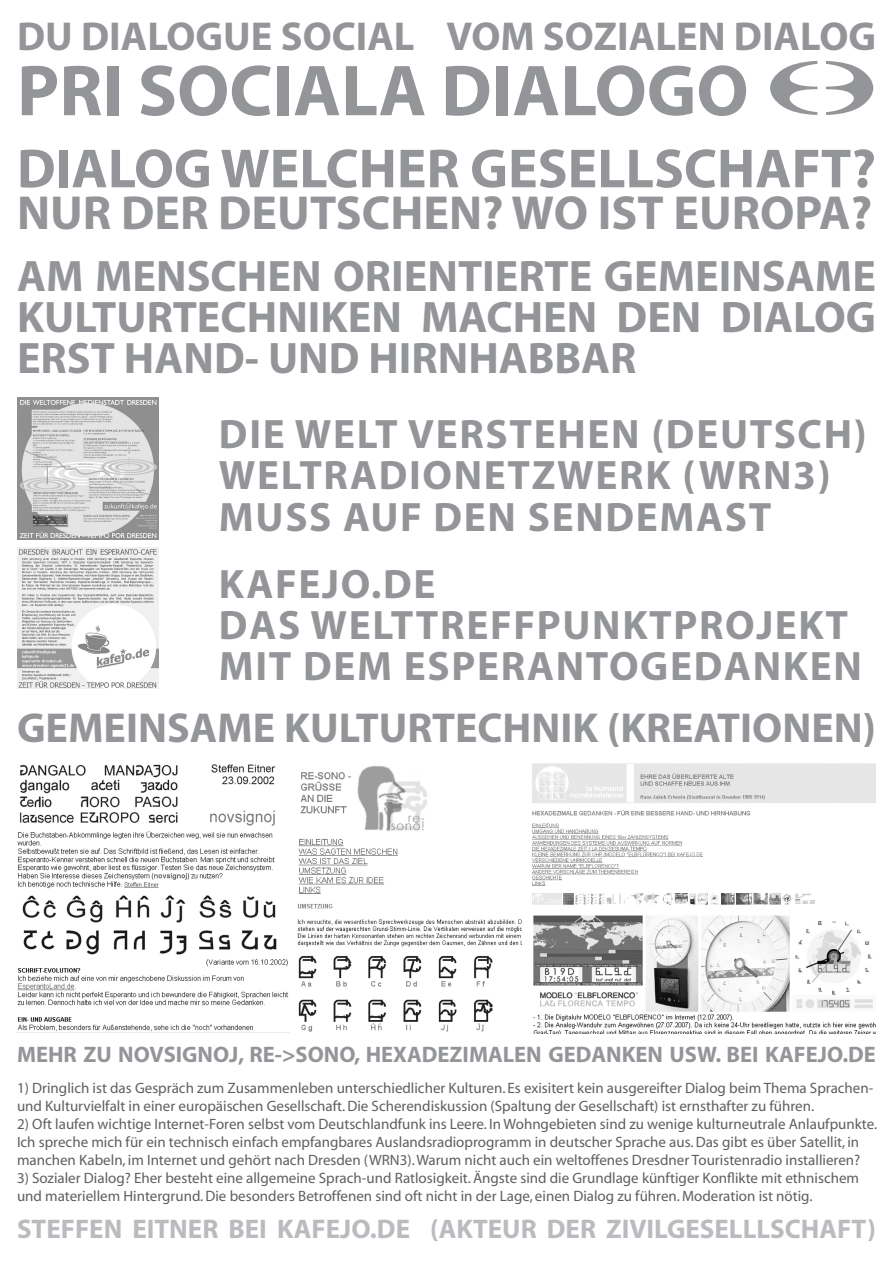
<style>
.page{position:relative;width:893px;height:1263px;background:#fff}
.page>*{position:absolute;margin:0;border:0;box-sizing:border-box;transform-origin:0 0}
.t1{font:700 72.75px "Myriad";color:#939598}
.t2{font:700 55.5px "Myriad";color:#939598}
.t3{font:700 48px "Myriad";color:#939598}
.t4{font:700 44.25px/41.2px "Myriad";color:#939598;text-align:justify}
.t5{font:700 42px "Myriad";color:#939598}
.t6{font:700 41.25px/41.2px "Myriad";letter-spacing:.04em;color:#939598}
.t7{font:700 40.5px "Myriad";color:#939598}
.t8{font:700 27px "Myriad";color:#babbbe}
.t9{font:700 22.5px "Myriad";color:#939598}
.t10{font:15px/18px "Myriad";color:#5f5f62}
.s1{font-family:"artiko";font-weight:400;font-size:87px}
</style>
<div class="page">
<img style="left:17px;top:398px;width:142px;height:141px">
<img style="left:17px;top:548px;width:142px;height:140px">
<img style="left:16px;top:764px;width:274px;height:269px">
<img style="left:297px;top:766px;width:225px;height:266px">
<img style="left:532px;top:763px;width:344px;height:270px">
<h3 class="t7" style="left:17px;top:15px;width:860px">DU DIALOGUE SOCIAL VOM SOZIALEN DIALOG</h3>
<h1 class="t1" style="left:17px;top:53px;width:860px">PRI SOCIALA DIALOGO <span class="s1">ÈÉ</span></h1>
<h2 class="t2" style="left:17px;top:140px;width:860px">DIALOG WELCHER GESELLSCHAFT?</h2>
<h3 class="t3" style="left:17px;top:188px;width:857px">NUR DER DEUTSCHEN? WO IST EUROPA?</h3>
<h3 class="t4" style="left:17px;top:257px;width:860px">AM MENSCHEN ORIENTIERTE GEMEINSAME KULTURTECHNIKEN MACHEN DEN DIALOG ERST HAND- UND HIRNHABBAR</h3>
<h3 class="t6" style="left:219px;top:415px;width:649px">DIE WELT VERSTEHEN (DEUTSCH)<br>WELTRADIONETZWERK (WRN3)<br>MUSS AUF DEN SENDEMAST</h3>
<h3 class="t6" style="left:219px;top:564px;width:645px">KAFEJO.DE<br>DAS WELTTREFFPUNKTPROJEKT<br>MIT DEM ESPERANTOGEDANKEN</h3>
<h3 class="t5" style="left:17px;top:707px;width:860px">GEMEINSAME KULTURTECHNIK (KREATIONEN)</h3>
<h3 class="t9" style="left:17px;top:1043px;width:860px">MEHR ZU NOVSIGNOJ, RE-&gt;SONO, HEXADEZIMALEN GEDANKEN USW. BEI KAFEJO.DE</h3>
<p class="t10" style="left:17px;top:1080px;width:858px">1) Dringlich ist das Gespräch zum Zusammenleben unterschiedlicher Kulturen. Es exisitert kein ausgereifter Dialog beim Thema Sprachen&shy;und Kulturvielfalt in einer europäischen Gesellschaft. Die Scherendiskussion (Spaltung der Gesellschaft) ist ernsthafter zu führen.</p>
<p class="t10" style="left:17px;top:1116px;width:862px">2) Oft laufen wichtige Internet-Foren selbst vom Deutschlandfunk ins Leere. In Wohngebieten sind zu wenige kulturneutrale Anlaufpunkte.<br>Ich spreche mich für ein technisch einfach empfangbares Auslandsradioprogramm in deutscher Sprache aus. Das gibt es über Satellit, in manchen Kabeln, im Internet und gehört nach Dresden (WRN3). Warum nicht auch ein weltoffenes Dresdner Touristenradio installieren?</p>
<p class="t10" style="left:17px;top:1170px;width:843px">3) Sozialer Dialog? Eher besteht eine allgemeine Sprach-und Ratlosigkeit. Ängste sind die Grundlage künftiger Konflikte mit ethnischem und materiellem Hintergrund. Die besonders Betroffenen sind oft nicht in der Lage, einen Dialog zu führen. Moderation ist nötig.</p>
<h3 class="t8" style="left:17px;top:1215px;width:860px">STEFFEN EITNER BEI KAFEJO.DE (AKTEUR DER ZIVILGESELLLSCHAFT)</h3>
</div>
